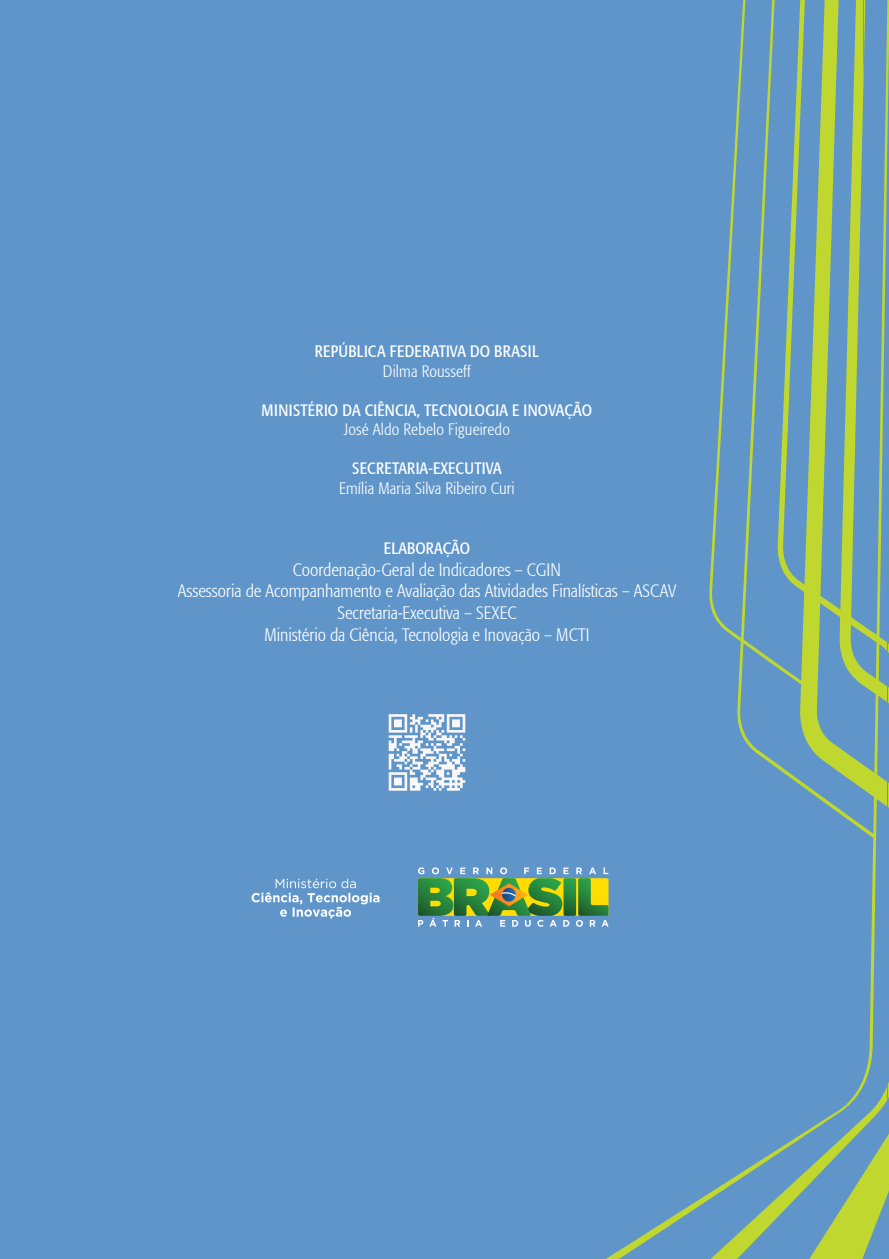
<style>
.page{position:relative;width:889px;height:1259px;background:#5f95c9}
.page>*{position:absolute;margin:0;border:0;box-sizing:border-box;transform-origin:0 0}
.t1{font:300 condensed 18px/21.6px "Formata";color:#fff;text-align:center}
.t2{font:condensed 16.5px "Formata";letter-spacing:.01em;color:#fff}
.t3{font:300 condensed 16.5px "Formata";letter-spacing:.01em;color:#fff}
</style>
<div class="page">
<svg style="left:567px;top:0;width:322px;height:1259px"></svg>
<svg style="left:252px;top:878px;width:127px;height:41px"></svg>
<svg style="left:418px;top:867px;width:190px;height:59px"></svg>
<svg style="left:389px;top:714px;width:76px;height:76px"></svg>
<p class="t2" style="left:315px;top:341px;width:226px">REPÚBLICA FEDERATIVA DO BRASIL</p>
<p class="t3" style="left:383px;top:361px;width:89px">Dilma Rousseff</p>
<p class="t2" style="left:261px;top:400px;width:332px">MINISTÉRIO DA CIÊNCIA, TECNOLOGIA E INOVAÇÃO</p>
<p class="t3" style="left:344px;top:420px;width:167px">José Aldo Rebelo Figueiredo</p>
<p class="t2" style="left:352px;top:458px;width:151px">SECRETARIA-EXECUTIVA</p>
<p class="t3" style="left:339px;top:478px;width:177px">Emília Maria Silva Ribeiro Curi</p>
<p class="t2" style="left:384px;top:539px;width:88px">ELABORAÇÃO</p>
<p class="t1" style="left:178px;top:559px;width:500px">Coordenação-Geral de Indicadores – CGIN<br>Assessoria de Acompanhamento e Avaliação das Atividades Finalísticas – ASCAV Secretaria-Executiva – SEXEC<br>Ministério da Ciência, Tecnologia e Inovação – MCTI</p>
</div>
